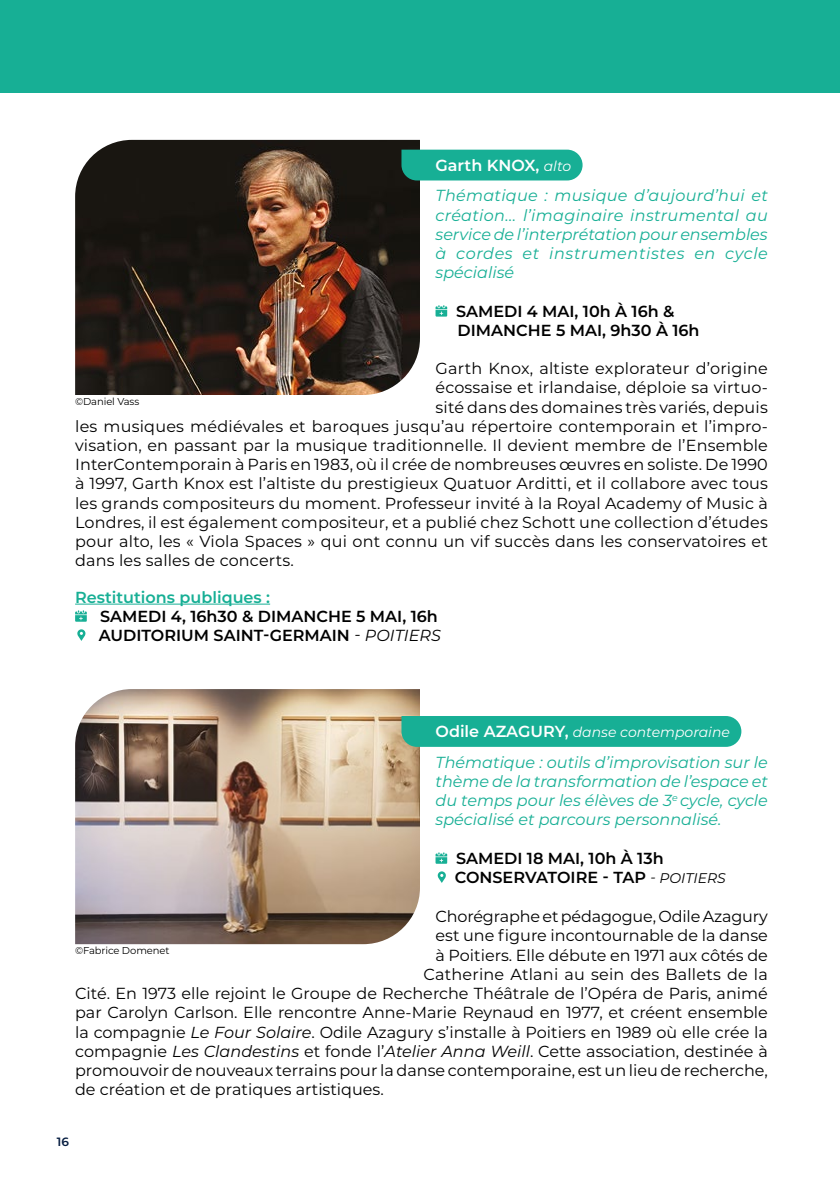
<style>
.page{position:relative;width:840px;height:1191px;background:#fff}
.page>*{position:absolute;margin:0;border:0;box-sizing:border-box;transform-origin:0 0}
.t1{font:16px "Montserrat";letter-spacing:.005em;color:#000}
.t2{font:italic 16px/19.2px "Montserrat";color:#17af95;text-align:justify}
.t3{font:600 16px/19.2px "Montserrat";color:#000}
.t4{font:italic 16px/30.6px "Montserrat";letter-spacing:.02em;color:#17af95}
.t5{font:600 16px "Montserrat";color:#17af95}
.t6{font:italic 14px "Montserrat";color:#fff}
.t7{font:600 12px "Montserrat";color:#051c40}
.t8{font:10px "Montserrat";letter-spacing:-.01em;color:#000}
.s1{font-weight:600;font-style:normal;color:#fff}
.s2{font-size:14px;color:#fff}
.s3{font-weight:400;font-style:italic}
.s4{font-weight:600;font-style:normal;font-size:16px}
.s5{font-weight:400;font-style:italic;font-size:14px}
.s6{font-style:italic}
</style>
<div class="page">
<div style="left:0;top:0;width:839px;height:93px;background:#17af95"></div>
<img style="left:75px;top:140px;width:345px;height:255px">
<img style="left:75px;top:689px;width:345px;height:255px">
<div style="left:401px;top:150px;width:181px;height:30px;background:#17af95"></div>
<hr style="left:75px;top:603px;width:195px;height:1px;background:#17af95">
<svg style="left:435px;top:305px;width:12px;height:11px"></svg>
<svg style="left:75px;top:610px;width:12px;height:11px"></svg>
<svg style="left:77px;top:629px;width:8px;height:12px"></svg>
<div style="left:401px;top:716px;width:340px;height:31px;background:#17af95"></div>
<svg style="left:435px;top:852px;width:12px;height:11px"></svg>
<svg style="left:437px;top:871px;width:8px;height:12px"></svg>
<p class="t4" style="left:435px;top:149px;width:334px"><span class="s1">Garth KNOX,</span> <span class="s2">alto<br></span>Thématique : musique d’aujourd’hui et</p>
<p class="t2" style="left:435px;top:205px;width:334px">création... l’imaginaire instrumental au service de l’interprétation pour ensembles à cordes et instrumentistes en cycle spécialisé</p>
<p class="t3" style="left:456px;top:300px;width:245px">SAMEDI 4 MAI, 10h À 16h &amp;<br>DIMANCHE 5 MAI, 9h30 À 16h</p>
<p class="t1" style="left:435px;top:357px;width:334px">Garth Knox, altiste explorateur d’origine</p>
<p class="t1" style="left:435px;top:377px;width:333px">écossaise et irlandaise, déploie sa virtuo-</p>
<p class="t1" style="left:435px;top:396px;width:333px">sité dans des domaines très variés, depuis</p>
<p class="t1" style="left:75px;top:415px;width:693px">les musiques médiévales et baroques jusqu’au répertoire contemporain et l’impro-</p>
<p class="t1" style="left:75px;top:434px;width:693px">visation, en passant par la musique traditionnelle. Il devient membre de l’Ensemble</p>
<p class="t1" style="left:75px;top:453px;width:693px">InterContemporain à Paris en 1983, où il crée de nombreuses œuvres en soliste. De 1990</p>
<p class="t1" style="left:75px;top:473px;width:694px">à 1997, Garth Knox est l’altiste du prestigieux Quatuor Arditti, et il collabore avec tous</p>
<p class="t1" style="left:75px;top:492px;width:693px">les grands compositeurs du moment. Professeur invité à la Royal Academy of Music à</p>
<p class="t1" style="left:75px;top:511px;width:693px">Londres, il est également compositeur, et a publié chez Schott une collection d’études</p>
<p class="t1" style="left:75px;top:530px;width:694px">pour alto, les « Viola Spaces » qui ont connu un vif succès dans les conservatoires et</p>
<p class="t1" style="left:75px;top:549px;width:220px">dans les salles de concerts.</p>
<p class="t5" style="left:75px;top:585px;width:196px">Restitutions publiques :</p>
<p class="t3" style="left:99px;top:606px;width:343px">SAMEDI 4, 16h30 &amp; DIMANCHE 5 MAI, 16h<br>AUDITORIUM SAINT-GERMAIN <span class="s3">- POITIERS</span></p>
<p class="t8" style="left:75px;top:394px;width:66px">©Daniel Vass</p>
<p class="t6" style="left:435px;top:722px;width:296px"><span class="s4">Odile AZAGURY,</span> danse contemporaine</p>
<p class="t2" style="left:435px;top:752px;width:334px">Thématique : outils d’improvisation sur le thème de la transformation de l’espace et du temps pour les élèves de 3<sup>e</sup> cycle, cycle spécialisé et parcours personnalisé.</p>
<p class="t3" style="left:454px;top:847px;width:272px">SAMEDI 18 MAI, 10h À 13h<br>CONSERVATOIRE - TAP <span class="s5">- POITIERS</span></p>
<p class="t1" style="left:435px;top:905px;width:334px">Chorégraphe et pédagogue, Odile Azagury</p>
<p class="t1" style="left:435px;top:924px;width:334px">est une figure incontournable de la danse</p>
<p class="t1" style="left:435px;top:944px;width:334px">à Poitiers. Elle débute en 1971 aux côtés de</p>
<p class="t1" style="left:423px;top:963px;width:346px">Catherine Atlani au sein des Ballets de la</p>
<p class="t1" style="left:75px;top:982px;width:694px">Cité. En 1973 elle rejoint le Groupe de Recherche Théâtrale de l’Opéra de Paris, animé</p>
<p class="t1" style="left:75px;top:1001px;width:693px">par Carolyn Carlson. Elle rencontre Anne-Marie Reynaud en 1977, et créent ensemble</p>
<p class="t1" style="left:75px;top:1020px;width:694px">la compagnie <span class="s6">Le Four Solaire</span>. Odile Azagury s’installe à Poitiers en 1989 où elle crée la</p>
<p class="t1" style="left:75px;top:1040px;width:694px">compagnie <span class="s6">Les Clandestins</span> et fonde l’<span class="s6">Atelier Anna Weill</span>. Cette association, destinée à</p>
<p class="t1" style="left:75px;top:1059px;width:694px">promouvoir de nouveaux terrains pour la danse contemporaine, est un lieu de recherche,</p>
<p class="t1" style="left:75px;top:1078px;width:310px">de création et de pratiques artistiques.</p>
<p class="t8" style="left:75px;top:943px;width:96px">©Fabrice Domenet</p>
<p class="t7" style="left:57px;top:1133px;width:14px">16</p>
</div>
